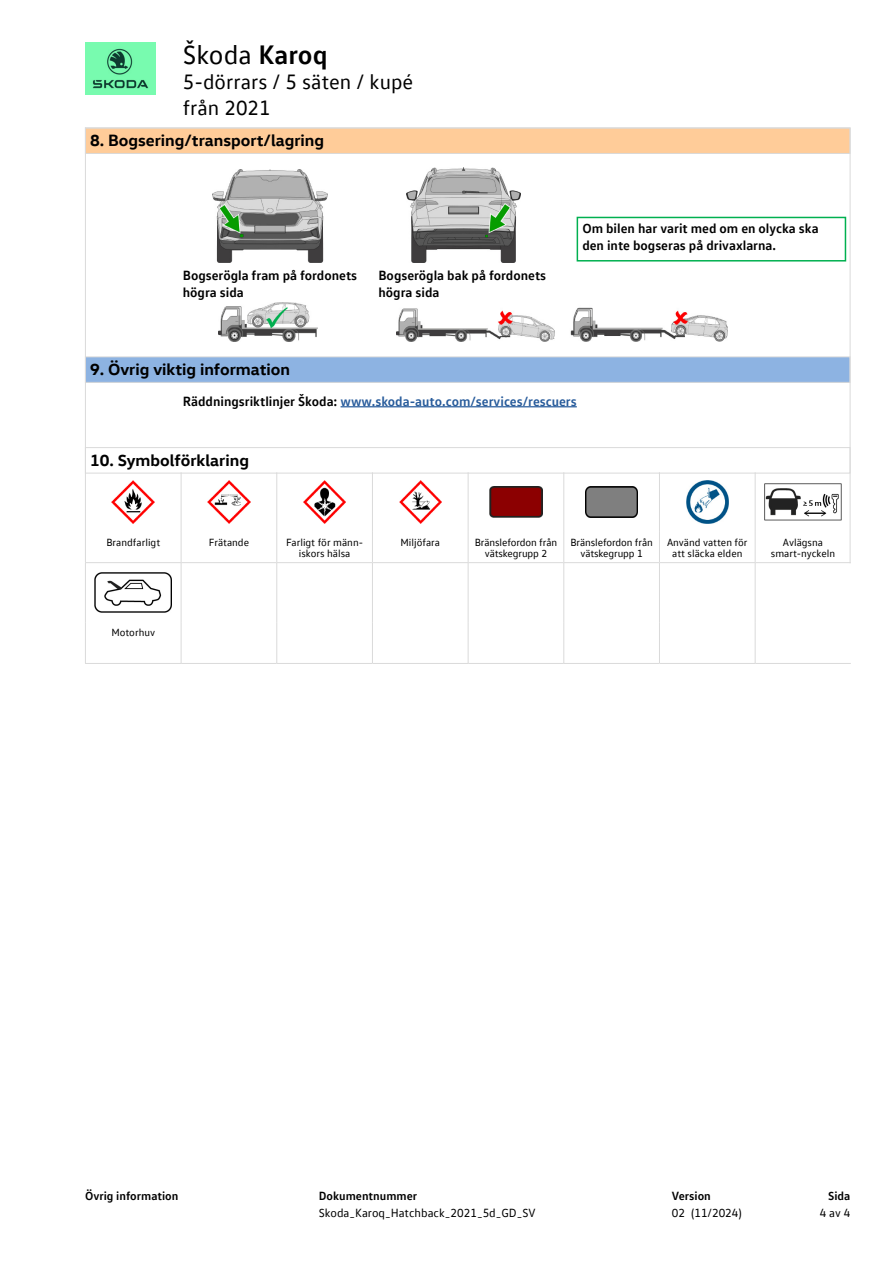
<style>
.page{position:relative;width:893px;height:1263px;background:#fff}
.page>*{position:absolute;margin:0;border:0;box-sizing:border-box;transform-origin:0 0}
.t1{font:27px "VW Text Office";color:#000}
.t2{font:21px/25.5px "VW Text Office";color:#000}
.Kapiteltitel{font:700 16.5px "VW Head Office";color:#000}
.Warntext{font:700 13.5px "VW Text Office";color:#000}
.Warntext-2{font:700 13.5px "VW Text Office";color:#275b9b}
.Hinweistext{font:700 13.5px/16.5px "VW Text Office";color:#000}
.Fusszeile{font:12px "VW Text Office";color:#000}
.Fusszeile_fett{font:700 12px "VW Text Office";color:#000}
.Legende_Kap_10{font:10.5px/10.5px "VW Text Office";color:#000;text-align:center}
.s1{font-weight:700}
.s2{color:#000}
</style>
<div class="page">
<img style="left:85px;top:43px;width:71px;height:52px">
<div style="left:85px;top:447px;width:765px;height:26px;border:1px solid #dadada"></div>
<hr style="left:181px;top:563px;width:1px;height:59px;background:#dadada">
<hr style="left:276px;top:563px;width:1px;height:59px;background:#dadada">
<hr style="left:372px;top:563px;width:1px;height:59px;background:#dadada">
<hr style="left:468px;top:563px;width:1px;height:59px;background:#dadada">
<hr style="left:563px;top:563px;width:1px;height:59px;background:#dadada">
<hr style="left:659px;top:563px;width:1px;height:59px;background:#dadada">
<hr style="left:755px;top:563px;width:1px;height:59px;background:#dadada">
<hr style="left:181px;top:622px;width:1px;height:41px;background:#dadada">
<hr style="left:276px;top:622px;width:1px;height:41px;background:#dadada">
<hr style="left:372px;top:622px;width:1px;height:41px;background:#dadada">
<hr style="left:468px;top:622px;width:1px;height:41px;background:#dadada">
<hr style="left:563px;top:622px;width:1px;height:41px;background:#dadada">
<hr style="left:659px;top:622px;width:1px;height:41px;background:#dadada">
<hr style="left:755px;top:622px;width:1px;height:41px;background:#dadada">
<hr style="left:85px;top:663px;width:96px;height:1px;background:#dadada">
<hr style="left:181px;top:663px;width:96px;height:1px;background:#dadada">
<hr style="left:277px;top:663px;width:95px;height:1px;background:#dadada">
<hr style="left:372px;top:663px;width:96px;height:1px;background:#dadada">
<hr style="left:468px;top:663px;width:96px;height:1px;background:#dadada">
<hr style="left:564px;top:663px;width:95px;height:1px;background:#dadada">
<hr style="left:659px;top:663px;width:96px;height:1px;background:#dadada">
<hr style="left:755px;top:663px;width:96px;height:1px;background:#dadada">
<hr style="left:181px;top:472px;width:1px;height:60px;background:#dadada">
<hr style="left:276px;top:472px;width:1px;height:60px;background:#dadada">
<hr style="left:372px;top:472px;width:1px;height:60px;background:#dadada">
<hr style="left:468px;top:472px;width:1px;height:60px;background:#dadada">
<hr style="left:563px;top:472px;width:1px;height:60px;background:#dadada">
<hr style="left:659px;top:472px;width:1px;height:60px;background:#dadada">
<hr style="left:181px;top:532px;width:1px;height:30px;background:#dadada">
<hr style="left:276px;top:532px;width:1px;height:30px;background:#dadada">
<hr style="left:372px;top:532px;width:1px;height:30px;background:#dadada">
<hr style="left:468px;top:532px;width:1px;height:30px;background:#dadada">
<hr style="left:563px;top:532px;width:1px;height:30px;background:#dadada">
<hr style="left:659px;top:532px;width:1px;height:30px;background:#dadada">
<hr style="left:85px;top:562px;width:96px;height:1px;background:#dadada">
<hr style="left:181px;top:562px;width:96px;height:1px;background:#dadada">
<hr style="left:277px;top:562px;width:95px;height:1px;background:#dadada">
<hr style="left:372px;top:562px;width:96px;height:1px;background:#dadada">
<hr style="left:468px;top:562px;width:96px;height:1px;background:#dadada">
<hr style="left:564px;top:562px;width:95px;height:1px;background:#dadada">
<hr style="left:659px;top:562px;width:96px;height:1px;background:#dadada">
<hr style="left:85px;top:563px;width:1px;height:59px;background:#dadada">
<hr style="left:85px;top:622px;width:1px;height:41px;background:#dadada">
<hr style="left:755px;top:472px;width:1px;height:60px;background:#dadada">
<hr style="left:755px;top:532px;width:1px;height:30px;background:#dadada">
<hr style="left:755px;top:562px;width:96px;height:1px;background:#dadada">
<img style="left:112px;top:481px;width:42px;height:42px">
<img style="left:208px;top:481px;width:42px;height:42px">
<img style="left:303px;top:481px;width:43px;height:42px">
<img style="left:399px;top:481px;width:43px;height:42px">
<img style="left:490px;top:487px;width:52px;height:30px">
<img style="left:585px;top:487px;width:53px;height:30px">
<img style="left:686px;top:481px;width:43px;height:42px">
<img style="left:765px;top:483px;width:76px;height:38px">
<img style="left:95px;top:572px;width:77px;height:41px">
<div style="left:85px;top:357px;width:765px;height:25px;background:#8db3e2"></div>
<div style="left:85px;top:356px;width:765px;height:27px;border:1px solid #dadada"></div>
<hr style="left:341px;top:406px;width:236px;height:1px;background:#275b9b">
<div style="left:85px;top:128px;width:765px;height:25px;background:#fc9"></div>
<div style="left:85px;top:128px;width:765px;height:26px;border:1px solid #dadada"></div>
<div style="left:577px;top:217px;width:269px;height:45px;border:2px solid #00b050"></div>
<img style="left:219px;top:302px;width:99px;height:39px">
<img style="left:396px;top:307px;width:331px;height:34px">
<hr style="left:85px;top:128px;width:765px;height:1px;background:#dadada">
<hr style="left:85px;top:128px;width:1px;height:434px;background:#dadada">
<hr style="left:850px;top:128px;width:1px;height:435px;background:#dadada">
<img style="left:212px;top:169px;width:116px;height:94px">
<img style="left:406px;top:168px;width:115px;height:94px">
<h1 class="t1" style="left:183px;top:38px;width:146px">Škoda <span class="s1">Karoq</span></h1>
<h2 class="t2" style="left:183px;top:69px;width:232px">5-dörrars / 5 säten / kupé från 2021</h2>
<p class="Kapiteltitel" style="left:90px;top:130px;width:236px">8. Bogsering/transport/lagring</p>
<p class="Warntext" style="left:183px;top:267px;width:176px">Bogserögla fram på fordonets</p>
<p class="Warntext" style="left:183px;top:283px;width:62px">högra sida</p>
<p class="Warntext" style="left:378px;top:267px;width:169px">Bogserögla bak på fordonets</p>
<p class="Warntext" style="left:378px;top:283px;width:62px">högra sida</p>
<p class="Hinweistext" style="left:582px;top:220px;width:238px">Om bilen har varit med om en olycka ska den inte bogseras på drivaxlarna.</p>
<p class="Kapiteltitel" style="left:90px;top:359px;width:201px">9. Övrig viktig information</p>
<p class="Warntext-2" style="left:183px;top:392px;width:395px"><span class="s2">Räddningsriktlinjer Škoda:</span> www.skoda-auto.com/services/rescuers</p>
<p class="Kapiteltitel" style="left:90px;top:449px;width:160px">10. Symbolförklaring</p>
<p class="Legende_Kap_10" style="left:106px;top:537px;width:55px">Brandfarligt</p>
<p class="Legende_Kap_10" style="left:209px;top:537px;width:42px">Frätande</p>
<p class="Legende_Kap_10" style="left:286px;top:537px;width:79px">Farligt för männ&shy;iskors hälsa</p>
<p class="Legende_Kap_10" style="left:400px;top:537px;width:41px">Miljöfara</p>
<p class="Legende_Kap_10" style="left:475px;top:537px;width:84px">Bränslefordon från vätskegrupp 2</p>
<p class="Legende_Kap_10" style="left:570px;top:537px;width:84px">Bränslefordon från vätskegrupp 1</p>
<p class="Legende_Kap_10" style="left:667px;top:537px;width:82px">Använd vatten för att släcka elden</p>
<p class="Legende_Kap_10" style="left:771px;top:537px;width:66px">Avlägsna smart-nyckeln</p>
<p class="Legende_Kap_10" style="left:111px;top:627px;width:45px">Motorhuv</p>
<p class="Fusszeile_fett" style="left:85px;top:1188px;width:95px">Övrig information</p>
<p class="Fusszeile_fett" style="left:319px;top:1188px;width:100px">Dokumentnummer</p>
<p class="Fusszeile" style="left:319px;top:1206px;width:218px">Skoda_Karoq_Hatchback_2021_5d_GD_SV</p>
<p class="Fusszeile_fett" style="left:672px;top:1188px;width:40px">Version</p>
<p class="Fusszeile" style="left:672px;top:1206px;width:72px">02 (11/2024)</p>
<p class="Fusszeile_fett" style="left:828px;top:1188px;width:24px">Sida</p>
<p class="Fusszeile" style="left:820px;top:1206px;width:32px">4 av 4</p>
</div>
